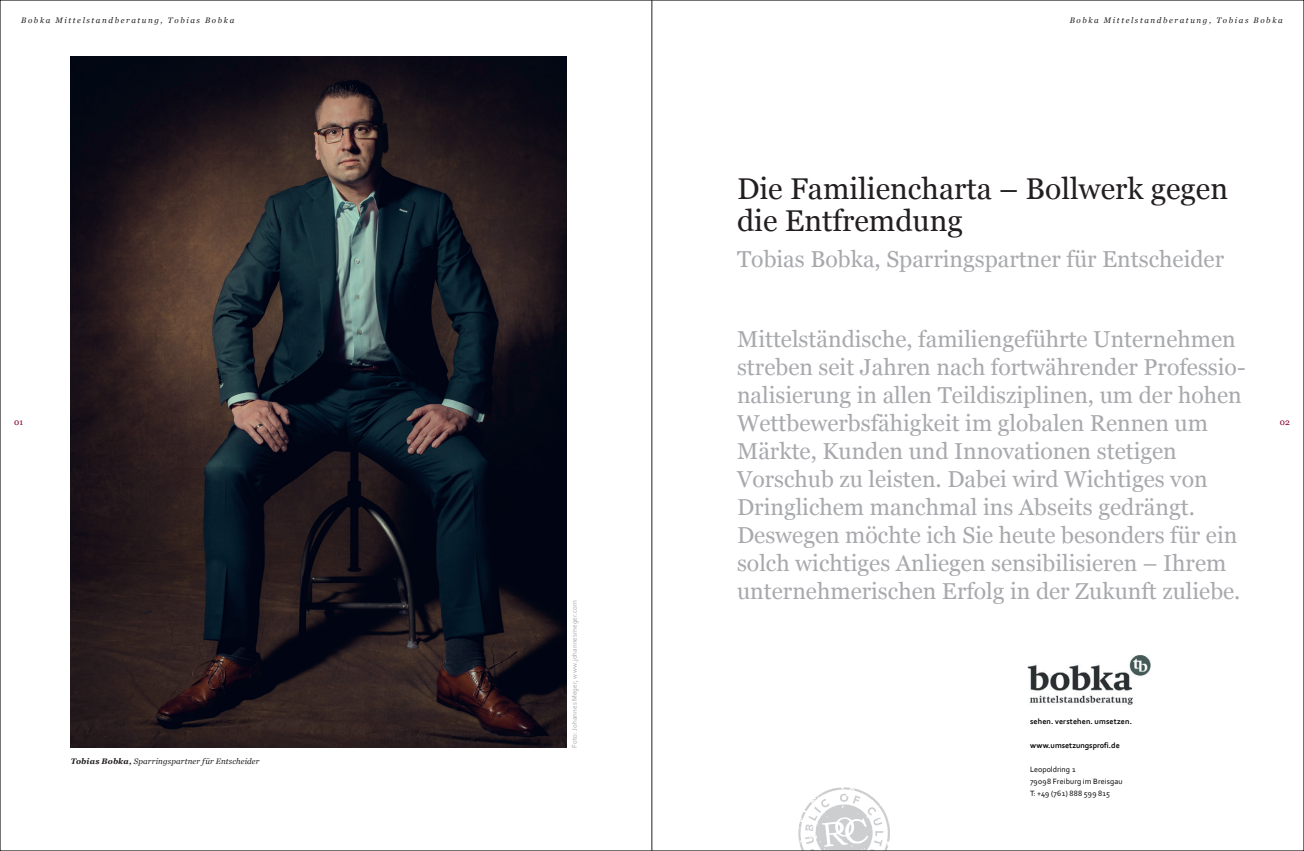
<style>
.page{position:relative;width:1304px;height:851px;background:#fff}
.page>*{position:absolute;margin:0;border:0;box-sizing:border-box;transform-origin:0 0}
.t1{font:30px/32px "Georgia";color:#231f20}
.t2{font:23px/28px "Georgia";color:#a8a9ad}
.t3{font:8.5px "Georgia";color:#84012f}
.t4{font:italic 8px "Georgia";letter-spacing:.2em;color:#231f20}
.t5{font:8px/12.2px "Corbel";letter-spacing:.01em;color:#000}
.t6{font:700 8px "Corbel";letter-spacing:.015em;color:#000}
.t7{font:italic 8px "Georgia";letter-spacing:.02em;color:#231f20}
.t8{font:7px "Corbel";letter-spacing:.02em;color:#a8a9ad}
.s1{font-weight:700}
</style>
<div class="page">
<svg style="left:798px;top:787px;width:92px;height:61px"></svg>
<img style="left:1027px;top:655px;width:124px;height:50px">
<img style="left:71px;top:57px;width:496px;height:690px">
<hr style="left:652px;top:0;width:1px;height:850px;background:#231f20">
<p class="t4" style="left:21px;top:14px;width:215px">Bobka Mittelstandberatung, Tobias Bobka</p>
<p class="t4" style="left:1070px;top:14px;width:215px">Bobka Mittelstandberatung, Tobias Bobka</p>
<h1 class="t1" style="left:737px;top:171px;width:493px">Die Familiencharta – Bollwerk gegen die Entfremdung</h1>
<p class="t2" style="left:737px;top:244px;width:489px">Tobias Bobka, Sparringspartner für Entscheider</p>
<p class="t2" style="left:737px;top:324px;width:510px">Mittelständische, familiengeführte Unternehmen streben seit Jahren nach fortwährender Professio&shy;nalisierung in allen Teildisziplinen, um der hohen Wettbewerbsfähigkeit im globalen Rennen um Märkte, Kunden und Innovationen stetigen Vorschub zu leisten. Dabei wird Wichtiges von Dringlichem manchmal ins Abseits gedrängt.<br>Deswegen möchte ich Sie heute besonders für ein solch wichtiges Anliegen sensibilisieren – Ihrem unternehmerischen Erfolg in der Zukunft zuliebe.</p>
<p class="t3" style="left:14px;top:415px;width:10px">01</p>
<p class="t3" style="left:1280px;top:415px;width:11px">02</p>
<p class="t8" style="left:570px;top:747px;width:149px;rotate:-90deg">Foto: Johannes Meger, www.johannesmeger.com</p>
<p class="t6" style="left:1030px;top:716px;width:104px">sehen. verstehen. umsetzen.</p>
<p class="t6" style="left:1030px;top:740px;width:91px">www.umsetzungsprofi.de</p>
<p class="t5" style="left:1030px;top:762px;width:94px">Leopoldring 1<br>79098 Freiburg im Breisgau<br>T: +49 (761) 888 599 815</p>
<p class="t7" style="left:71px;top:755px;width:190px"><span class="s1">Tobias Bobka,</span> Sparringspartner für Entscheider</p>
</div>
